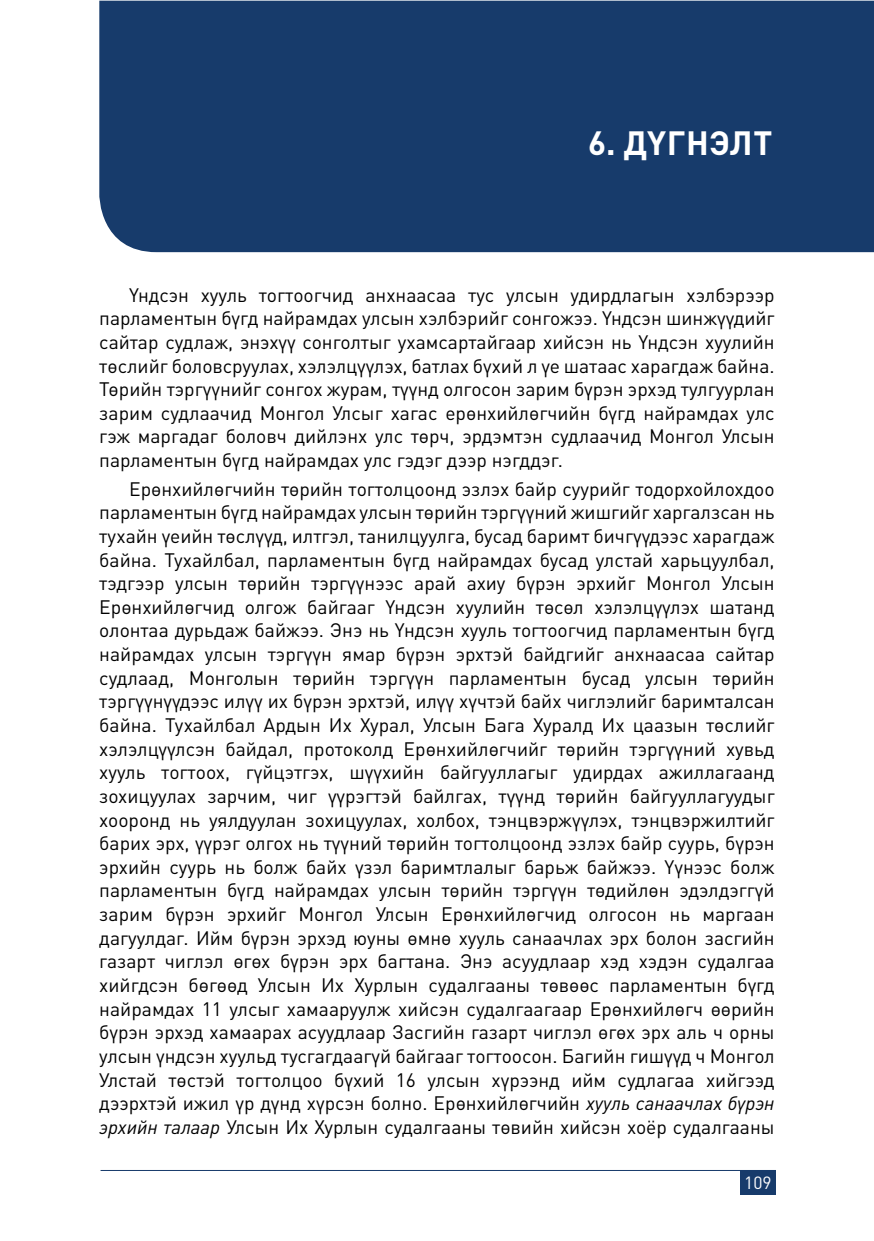
<style>
.page{position:relative;width:874px;height:1241px;background:#fff}
.page>*{position:absolute;margin:0;border:0;box-sizing:border-box;transform-origin:0 0}
.t1{font:700 33.25px "DIN Pro";letter-spacing:.005em;color:#fff}
.t2{font:19.25px/23.6px "DIN Pro";color:#000;text-align:justify}
.t3{font:17.5px "DIN Pro";color:#fff}
.s1{font-style:italic}
</style>
<div class="page">
<hr style="left:100px;top:1169px;width:675px;height:1px;background:#173b6b">
<div style="left:739px;top:1170px;width:36px;height:25px;background:#173b6b"></div>
<div style="left:99px;top:1px;width:774px;height:251px;background:#173b6b"></div>
<h1 class="t1" style="left:588px;top:115px;width:182px">6. Дүгнэлт</h1>
<p class="t2" style="left:99px;top:281px;width:676px;text-indent:30px">Үндсэн хууль тогтоогчид анхнаасаа тус улсын удирдлагын хэлбэрээр парламентын бүгд найрамдах улсын хэлбэрийг сонгожээ. Үндсэн шинжүүдийг сайтар судлаж, энэхүү сонголтыг ухамсартайгаар хийсэн нь Үндсэн хуулийн төслийг боловсруулах, хэлэлцүүлэх, батлах бүхий л үе шатаас харагдаж байна.<br>Төрийн тэргүүнийг сонгох журам, түүнд олгосон зарим бүрэн эрхэд тулгуурлан зарим судлаачид Монгол Улсыг хагас ерөнхийлөгчийн бүгд найрамдах улс гэж маргадаг боловч дийлэнх улс төрч, эрдэмтэн судлаачид Монгол Улсын парламентын бүгд найрамдах улс гэдэг дээр нэгддэг.</p>
<p class="t2" style="left:99px;top:475px;width:676px;text-indent:30px">Ерөнхийлөгчийн төрийн тогтолцоонд эзлэх байр суурийг тодорхойлохдоо парламентын бүгд найрамдах улсын төрийн тэргүүний жишгийг харгалзсан нь тухайн үеийн төслүүд, илтгэл, танилцуулга, бусад баримт бичгүүдээс харагдаж байна. Тухайлбал, парламентын бүгд найрамдах бусад улстай харьцуулбал, тэдгээр улсын төрийн тэргүүнээс арай ахиу бүрэн эрхийг Монгол Улсын Ерөнхийлөгчид олгож байгааг Үндсэн хуулийн төсөл хэлэлцүүлэх шатанд олонтаа дурьдаж байжээ. Энэ нь Үндсэн хууль тогтоогчид парламентын бүгд найрамдах улсын тэргүүн ямар бүрэн эрхтэй байдгийг анхнаасаа сайтар судлаад, Монголын төрийн тэргүүн парламентын бусад улсын төрийн тэргүүнүүдээс илүү их бүрэн эрхтэй, илүү хүчтэй байх чиглэлийг баримталсан байна. Тухайлбал Ардын Их Хурал, Улсын Бага Хуралд Их цаазын төслийг хэлэлцүүлсэн байдал, протоколд Ерөнхийлөгчийг төрийн тэргүүний хувьд хууль тогтоох, гүйцэтгэх, шүүхийн байгууллагыг удирдах ажиллагаанд зохицуулах зарчим, чиг үүрэгтэй байлгах, түүнд төрийн байгууллагуудыг хооронд нь уялдуулан зохицуулах, холбох, тэнцвэржүүлэх, тэнцвэржилтийг барих эрх, үүрэг олгох нь түүний төрийн тогтолцоонд эзлэх байр суурь, бүрэн эрхийн суурь нь болж байх үзэл баримтлалыг барьж байжээ. Үүнээс болж парламентын бүгд найрамдах улсын төрийн тэргүүн төдийлөн эдэлдэггүй зарим бүрэн эрхийг Монгол Улсын Ерөнхийлөгчид олгосон нь маргаан дагуулдаг. Ийм бүрэн эрхэд юуны өмнө хууль санаачлах эрх болон засгийн газарт чиглэл өгөх бүрэн эрх багтана. Энэ асуудлаар хэд хэдэн судалгаа хийгдсэн бөгөөд Улсын Их Хурлын судалгааны төвөөс парламентын бүгд найрамдах 11 улсыг хамааруулж хийсэн судалгаагаар Ерөнхийлөгч өөрийн бүрэн эрхэд хамаарах асуудлаар Засгийн газарт чиглэл өгөх эрх аль ч орны улсын үндсэн хуульд тусгагдаагүй байгааг тогтоосон. Багийн гишүүд ч Монгол Улстай төстэй тогтолцоо бүхий 16 улсын хүрээнд ийм судлагаа хийгээд дээрхтэй ижил үр дүнд хүрсэн болно. Ерөнхийлөгчийн <span class="s1">хууль санаачлах бүрэн эрхийн талаар</span> Улсын Их Хурлын судалгааны төвийн хийсэн хоёр судалгааны</p>
<p class="t3" style="left:744px;top:1168px;width:29px">109</p>
</div>
